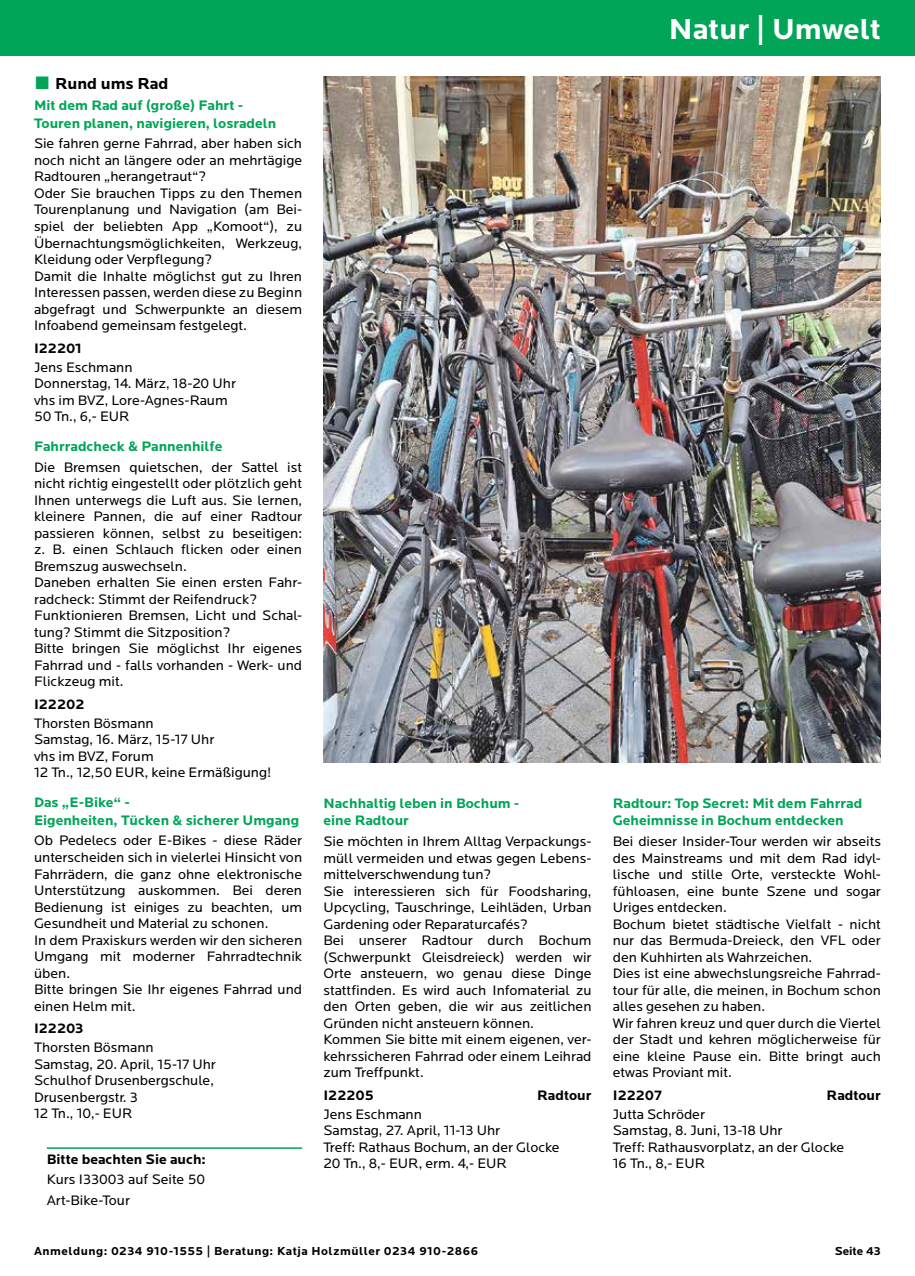
<style>
.page{position:relative;width:915px;height:1276px;background:#fff}
.page>*{position:absolute;margin:0;border:0;box-sizing:border-box;transform-origin:0 0}
.t1{font:700 30px "Locator";color:#fff}
.t2{font:700 16.5px "Locator";letter-spacing:-.005em;color:#000}
.t3{font:14.25px/16.5px "Locator";color:#000}
.t4{font:700 14.25px/17.2px "Locator";color:#00a557}
.t5{font:700 14.25px "Locator";color:#000}
.t6{font:700 12px "Locator";letter-spacing:.04em;color:#000}
.s1{font-family:"Arial";font-weight:400;font-size:27px;color:#00a557}
</style>
<div class="page">
<div style="left:0;top:0;width:914px;height:55px;background:#00a557"></div>
<hr style="left:47px;top:1147px;width:255px;height:1px;background:#00a557">
<img style="left:323px;top:77px;width:557px;height:685px">
<h1 class="t1" style="left:668px;top:12px;width:213px">Natur | Umwelt</h1>
<p class="t2" style="left:34px;top:74px;width:136px"><span class="s1">■</span> Rund ums Rad</p>
<p class="t4" style="left:34px;top:97px;width:244px">Mit dem Rad auf (große) Fahrt -<br>Touren planen, navigieren, losradeln</p>
<p class="t3" style="left:34px;top:136px;width:269px">Sie fahren gerne Fahrrad, aber haben sich noch nicht an längere oder an mehrtägige Radtouren „herangetraut“?<br>Oder Sie brauchen Tipps zu den Themen Tourenplanung und Navigation (am Bei&shy;spiel der beliebten App „Komoot“), zu Übernachtungsmöglichkeiten, Werkzeug, Kleidung oder Verpflegung?<br>Damit die Inhalte möglichst gut zu Ihren Interessen passen, werden diese zu Beginn abgefragt und Schwerpunkte an diesem Infoabend gemeinsam festgelegt.</p>
<p class="t5" style="left:34px;top:340px;width:49px">I22201</p>
<p class="t3" style="left:34px;top:359px;width:203px">Jens Eschmann<br>Donnerstag, 14. März, 18-20 Uhr vhs im BVZ, Lore-Agnes-Raum<br>50 Tn., 6,- EUR</p>
<p class="t4" style="left:34px;top:438px;width:190px">Fahrradcheck &amp; Pannenhilfe</p>
<p class="t3" style="left:34px;top:459px;width:269px">Die Bremsen quietschen, der Sattel ist nicht richtig eingestellt oder plötzlich geht Ihnen unterwegs die Luft aus. Sie lernen, kleinere Pannen, die auf einer Radtour passieren können, selbst zu beseitigen: z. B. einen Schlauch flicken oder einen Bremszug auswechseln.<br>Daneben erhalten Sie einen ersten Fahr&shy;radcheck: Stimmt der Reifendruck?<br>Funktionieren Bremsen, Licht und Schal&shy;tung? Stimmt die Sitzposition?<br>Bitte bringen Sie möglichst Ihr eigenes Fahrrad und - falls vorhanden - Werk- und Flickzeug mit.</p>
<p class="t5" style="left:34px;top:696px;width:52px">I22202</p>
<p class="t3" style="left:34px;top:715px;width:239px">Thorsten Bösmann<br>Samstag, 16. März, 15-17 Uhr<br>vhs im BVZ, Forum<br>12 Tn., 12,50 EUR, keine Ermäßigung!</p>
<p class="t4" style="left:34px;top:794px;width:266px">Das „E-Bike“ -<br>Eigenheiten, Tücken &amp; sicherer Umgang</p>
<p class="t3" style="left:34px;top:833px;width:269px">Ob Pedelecs oder E-Bikes - diese Räder unterscheiden sich in vielerlei Hinsicht von Fahrrädern, die ganz ohne elektronische Unterstützung auskommen. Bei deren Bedienung ist einiges zu beachten, um Gesundheit und Material zu schonen.<br>In dem Praxiskurs werden wir den sicheren Umgang mit moderner Fahrradtechnik üben.<br>Bitte bringen Sie Ihr eigenes Fahrrad und einen Helm mit.</p>
<p class="t5" style="left:34px;top:1020px;width:51px">I22203</p>
<p class="t3" style="left:34px;top:1039px;width:183px">Thorsten Bösmann<br>Samstag, 20. April, 15-17 Uhr<br>Schulhof Drusenbergschule,<br>Drusenbergstr. 3<br>12 Tn., 10,- EUR</p>
<p class="t4" style="left:323px;top:795px;width:197px">Nachhaltig leben in Bochum - eine Radtour</p>
<p class="t3" style="left:323px;top:833px;width:269px">Sie möchten in Ihrem Alltag Verpackungs&shy;müll vermeiden und etwas gegen Lebens&shy;mittelverschwendung tun?<br>Sie interessieren sich für Foodsharing, Upcycling, Tauschringe, Leihläden, Urban Gardening oder Reparaturcafés?<br>Bei unserer Radtour durch Bochum (Schwerpunkt Gleisdreieck) werden wir Orte ansteuern, wo genau diese Dinge stattfinden. Es wird auch Infomaterial zu den Orten geben, die wir aus zeitlichen Gründen nicht ansteuern können.<br>Kommen Sie bitte mit einem eigenen, ver&shy;kehrssicheren Fahrrad oder einem Leihrad zum Treffpunkt.</p>
<p class="t5" style="left:323px;top:1087px;width:52px">I22205</p>
<p class="t5" style="left:537px;top:1087px;width:56px">Radtour</p>
<p class="t3" style="left:323px;top:1106px;width:237px">Jens Eschmann<br>Samstag, 27. April, 11-13 Uhr<br>Treff: Rathaus Bochum, an der Glocke<br>20 Tn., 8,- EUR, erm. 4,- EUR</p>
<p class="t4" style="left:612px;top:795px;width:251px">Radtour: Top Secret: Mit dem Fahrrad<br>Geheimnisse in Bochum entdecken</p>
<p class="t3" style="left:612px;top:833px;width:269px">Bei dieser Insider-Tour werden wir abseits des Mainstreams und mit dem Rad idyl&shy;lische und stille Orte, versteckte Wohl&shy;fühloasen, eine bunte Szene und sogar Uriges entdecken.<br>Bochum bietet städtische Vielfalt - nicht nur das Bermuda-Dreieck, den VFL oder den Kuhhirten als Wahrzeichen.<br>Dies ist eine abwechslungsreiche Fahrrad&shy;tour für alle, die meinen, in Bochum schon alles gesehen zu haben.<br>Wir fahren kreuz und quer durch die Viertel der Stadt und kehren möglicherweise für eine kleine Pause ein. Bitte bringt auch etwas Proviant mit.</p>
<p class="t5" style="left:612px;top:1087px;width:50px">I22207</p>
<p class="t5" style="left:826px;top:1087px;width:56px">Radtour</p>
<p class="t3" style="left:612px;top:1106px;width:233px">Jutta Schröder<br>Samstag, 8. Juni, 13-18 Uhr<br>Treff: Rathausvorplatz, an der Glocke</p>
<p class="t5" style="left:47px;top:1150px;width:160px">Bitte beachten Sie auch:</p>
<p class="t3" style="left:612px;top:1155px;width:94px">16 Tn., 8,- EUR</p>
<p class="t3" style="left:47px;top:1169px;width:160px;line-height:20.7px">Kurs I33003 auf Seite 50<br>Art-Bike-Tour</p>
<p class="t6" style="left:34px;top:1244px;width:445px">Anmeldung: 0234 910-1555 | Beratung: Katja Holzmüller 0234 910-2866</p>
<p class="t6" style="left:834px;top:1244px;width:48px">Seite 43</p>
</div>
